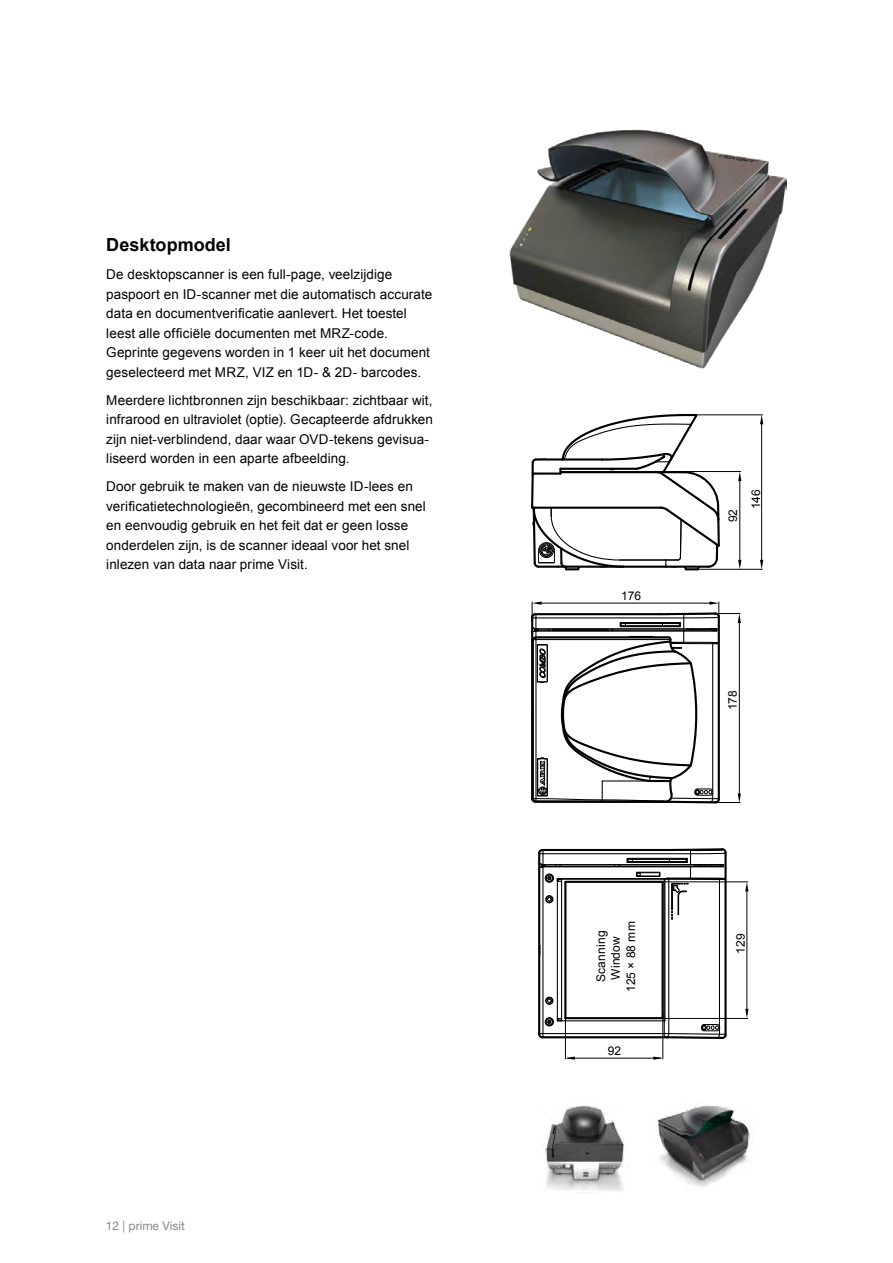
<style>
.page{position:relative;width:893px;height:1263px;background:#fff}
.page>*{position:absolute;margin:0;border:0;box-sizing:border-box;transform-origin:0 0}
.t1{font:700 18px "Arial";color:#000}
.t2{font:13.5px/19.5px "Arial";letter-spacing:.005em;color:#000}
.t3{font:12px/22.8px "Arial";letter-spacing:.015em;color:#000}
.t4{font:12px "Helvetica Neue LT Std";color:#87888a}
</style>
<div class="page">
<img style="left:509px;top:129px;width:278px;height:240px">
<img style="left:657px;top:1105px;width:93px;height:84px">
<img style="left:545px;top:1105px;width:79px;height:86px">
<svg style="left:531px;top:414px;width:190px;height:157px"></svg>
<hr style="left:657px;top:471px;width:84px;height:1px;background:#000">
<hr style="left:739px;top:477px;width:1px;height:85px;background:#000">
<hr style="left:697px;top:569px;width:66px;height:1px;background:#000">
<hr style="left:694px;top:415px;width:69px;height:1px;background:#000">
<hr style="left:761px;top:420px;width:1px;height:144px;background:#000">
<svg style="left:760px;top:560px;width:3px;height:9px"></svg>
<svg style="left:738px;top:560px;width:3px;height:9px"></svg>
<svg style="left:760px;top:415px;width:3px;height:9px"></svg>
<svg style="left:738px;top:472px;width:3px;height:9px"></svg>
<svg style="left:531px;top:601px;width:210px;height:203px"></svg>
<hr style="left:562px;top:879px;width:102px;height:1px;background:#000">
<hr style="left:561px;top:879px;width:1px;height:142px;background:#000">
<hr style="left:557px;top:878px;width:107px;height:1px;background:#000">
<hr style="left:557px;top:1020px;width:107px;height:1px;background:#000">
<hr style="left:557px;top:879px;width:1px;height:142px;background:#000">
<hr style="left:543px;top:853px;width:147px;height:1px;background:#000">
<hr style="left:543px;top:1033px;width:121px;height:1px;background:#000">
<div style="left:546px;top:1018px;width:7px;height:7px;border:1px solid #000;border-radius:50%"></div>
<div style="left:546px;top:875px;width:7px;height:6px;border:1px solid #000;border-radius:50%"></div>
<div style="left:545px;top:874px;width:9px;height:8px;border:1px solid #000;border-radius:50%"></div>
<div style="left:545px;top:895px;width:8px;height:8px;border:1px solid #000;border-radius:50%"></div>
<div style="left:545px;top:997px;width:8px;height:7px;border:1px solid #000;border-radius:50%"></div>
<div style="left:545px;top:1017px;width:9px;height:9px;border:1px solid #000;border-radius:50%"></div>
<div style="left:545px;top:1018px;width:8px;height:8px;border:1px solid #000;border-radius:50%"></div>
<div style="left:545px;top:874px;width:8px;height:8px;border:1px solid #000;border-radius:50%"></div>
<hr style="left:668px;top:879px;width:1px;height:154px;background:#000">
<hr style="left:544px;top:864px;width:146px;height:1px;background:#000">
<hr style="left:542px;top:867px;width:1px;height:166px;background:#000">
<hr style="left:544px;top:866px;width:146px;height:1px;background:#000">
<hr style="left:664px;top:879px;width:1px;height:142px;background:#000">
<hr style="left:719px;top:879px;width:1px;height:147px;background:#000">
<svg style="left:540px;top:944px;width:1px;height:12px"></svg>
<svg style="left:548px;top:876px;width:3px;height:4px"></svg>
<svg style="left:548px;top:1020px;width:3px;height:4px"></svg>
<div style="left:546px;top:896px;width:7px;height:7px;border:1px solid #000;border-radius:50%"></div>
<svg style="left:547px;top:897px;width:5px;height:5px"></svg>
<svg style="left:558px;top:878px;width:4px;height:4px"></svg>
<div style="left:546px;top:997px;width:7px;height:7px;border:1px solid #000;border-radius:50%"></div>
<svg style="left:547px;top:998px;width:5px;height:5px"></svg>
<hr style="left:542px;top:849px;width:126px;height:2px;background:#000">
<hr style="left:724px;top:852px;width:3px;height:183px;background:#000">
<svg style="left:538px;top:848px;width:8px;height:21px"></svg>
<hr style="left:542px;top:1036px;width:126px;height:2px;background:#000">
<hr style="left:538px;top:853px;width:2px;height:181px;background:#000">
<svg style="left:538px;top:1032px;width:6px;height:7px"></svg>
<svg style="left:664px;top:1020px;width:63px;height:19px"></svg>
<svg style="left:626px;top:848px;width:102px;height:72px"></svg>
<hr style="left:565px;top:1017px;width:98px;height:2px;background:#000">
<hr style="left:564px;top:882px;width:2px;height:136px;background:#000">
<hr style="left:565px;top:881px;width:98px;height:2px;background:#000">
<hr style="left:662px;top:882px;width:2px;height:136px;background:#000">
<hr style="left:660px;top:881px;width:88px;height:1px;background:#000">
<hr style="left:659px;top:1018px;width:89px;height:1px;background:#000">
<hr style="left:747px;top:888px;width:1px;height:126px;background:#000">
<hr style="left:663px;top:1013px;width:1px;height:46px;background:#000">
<hr style="left:565px;top:1015px;width:1px;height:44px;background:#000">
<hr style="left:567px;top:1058px;width:94px;height:1px;background:#000">
<svg style="left:745px;top:882px;width:3px;height:9px"></svg>
<svg style="left:745px;top:1009px;width:3px;height:9px"></svg>
<svg style="left:653px;top:1056px;width:10px;height:4px"></svg>
<svg style="left:565px;top:1056px;width:10px;height:4px"></svg>
<h1 class="t1" style="left:106px;top:233px;width:126px">Desktopmodel</h1>
<p class="t2" style="left:106px;top:265px;width:327px">De desktopscanner is een full-page, veelzijdige paspoort en ID-scanner met die automatisch accurate data en documentverificatie aanlevert. Het toestel leest alle officiële documenten met MRZ-code.<br>Geprinte gegevens worden in 1 keer uit het document geselecteerd met MRZ, VIZ en 1D- &amp; 2D- barcodes.</p>
<p class="t2" style="left:106px;top:390px;width:328px">Meerdere lichtbronnen zijn beschikbaar: zichtbaar wit, infrarood en ultraviolet (optie). Gecapteerde afdrukken zijn niet-verblindend, daar waar OVD-tekens gevisua&shy;liseerd worden in een aparte afbeelding.</p>
<p class="t2" style="left:106px;top:477px;width:321px">Door gebruik te maken van de nieuwste ID-lees en verificatietechnologieën, gecombineerd met een snel en eenvoudig gebruik en het feit dat er geen losse onderdelen zijn, is de scanner ideaal voor het snel inlezen van data naar prime Visit.</p>
<p class="t4" style="left:106px;top:1218px;width:80px">12 | prime Visit</p>
<p class="t3" style="left:621px;top:585px;width:21px">176</p>
<p class="t3" style="left:620px;top:991px;width:72px;rotate:-90deg">125 × 88 mm</p>
<p class="t3" style="left:594px;top:982px;width:53px;line-height:14.4px;rotate:-90deg">Scanning<br>Window</p>
<p class="t3" style="left:608px;top:1040px;width:15px">92</p>
<p class="t3" style="left:722px;top:509px;width:21px;text-indent:-13px;rotate:-90deg">92<br>146</p>
<p class="t3" style="left:721px;top:710px;width:21px;rotate:-90deg">178</p>
<p class="t3" style="left:729px;top:954px;width:21px;rotate:-90deg">129</p>
</div>
